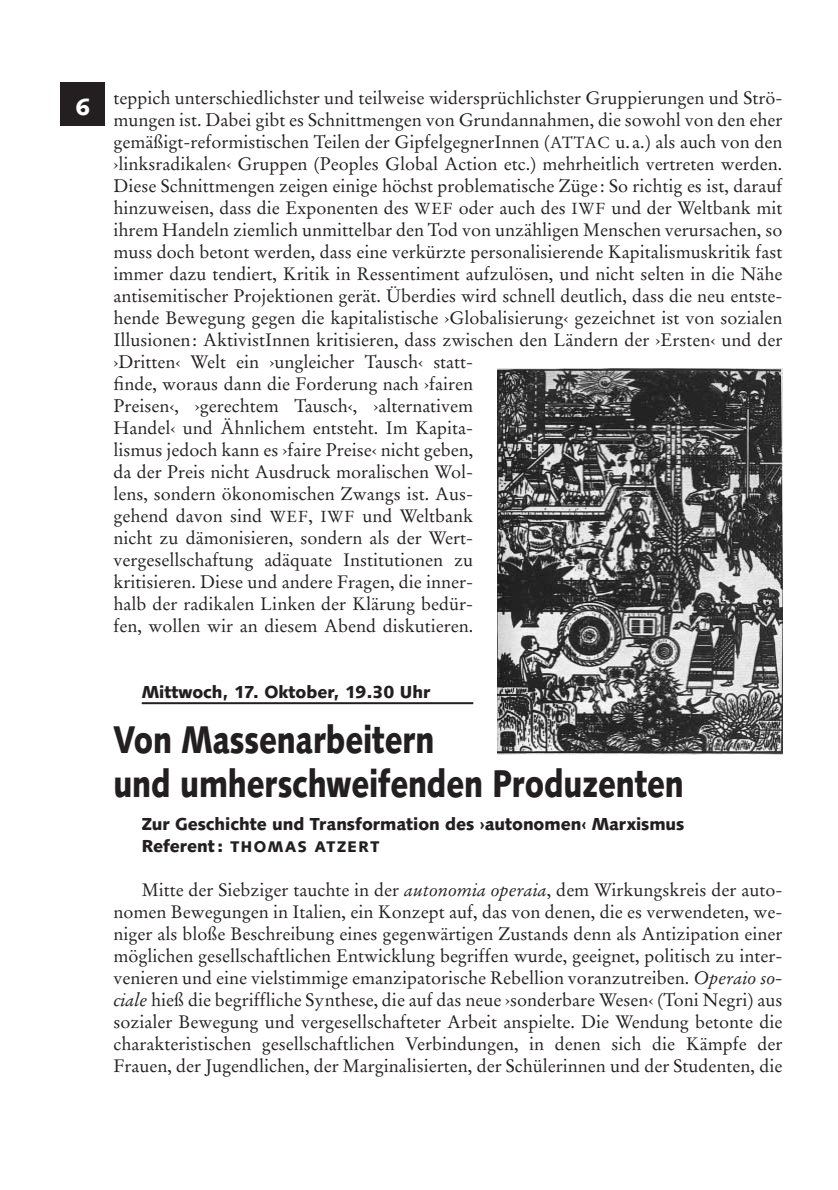
<style>
.page{position:relative;width:838px;height:1190px;background:#fff}
.page>*{position:absolute;margin:0;border:0;box-sizing:border-box;transform-origin:0 0}
.t1{font:800 40px/44px "Syntax H";color:#231f20;scale:.8 1}
.t2{font:800 24px "Syntax H";color:#fff}
.t3{font:18px/22px "Stempel Garamond Roman Os F";color:#231f20}
.t4{font:800 18px "Syntax H";color:#231f20}
.t5{font:800 16px "Syntax H";letter-spacing:.1em;color:#231f20}
.s1{font-size:16px}
.s2{font-size:18px}
.s3{font-family:"Stempel Garamond Italic Os F"}
</style>
<div class="page">
<div style="left:61px;top:82px;width:44px;height:44px;background:#231f20"></div>
<hr style="left:142px;top:702px;width:331px;height:2px;background:#231f20">
<img style="left:497px;top:368px;width:285px;height:386px">
<h2 class="t2" style="left:76px;top:98px;width:16px">6</h2>
<p class="t3" style="left:113px;top:89px;width:671px">teppich unterschiedlichster und teilweise widersprüchlichster Gruppierungen und Strö&shy;mungen ist. Dabei gibt es Schnittmengen von Grundannahmen, die sowohl von den eher gemäßigt-reformistischen Teilen der GipfelgegnerInnen (<span class="s1">ATTAC</span> u. a.) als auch von den ›linksradikalen‹ Gruppen (Peoples Global Action etc.) mehrheitlich vertreten werden.<br>Diese Schnittmengen zeigen einige höchst problematische Züge : So richtig es ist, darauf hinzuweisen, dass die Exponenten des <span class="s1">WEF</span> oder auch des <span class="s1">IWF</span> und der Weltbank mit ihrem Handeln ziemlich unmittelbar den Tod von unzähligen Menschen verursachen, so muss doch betont werden, dass eine verkürzte personalisierende Kapitalismuskritik fast immer dazu tendiert, Kritik in Ressentiment aufzulösen, und nicht selten in die Nähe antisemitischer Projektionen gerät. Überdies wird schnell deutlich, dass die neu entste&shy;hende Bewegung gegen die kapitalistische ›Globalisierung‹ gezeichnet ist von sozialen Illusionen : AktivistInnen kritisieren, dass zwischen den Ländern der ›Ersten‹ und der ›Dritten‹ Welt ein ›ungleicher Tausch‹ statt-<br>finde, woraus dann die Forderung nach ›fairen<br>Preisen‹, ›gerechtem Tausch‹, ›alternativem<br>Handel‹ und Ähnlichem entsteht. Im Kapita-<br>lismus jedoch kann es ›faire Preise‹ nicht geben,<br>da der Preis nicht Ausdruck moralischen Wol-<br>lens, sondern ökonomischen Zwangs ist. Aus-<br>gehend davon sind <span class="s1">WEF</span>, <span class="s1">IWF</span> und Weltbank<br>nicht zu dämonisieren, sondern als der Wert-<br>vergesellschaftung adäquate Institutionen zu<br>kritisieren. Diese und andere Fragen, die inner-<br>halb der radikalen Linken der Klärung bedür-<br>fen, wollen wir an diesem Abend diskutieren.</p>
<p class="t4" style="left:142px;top:685px;width:290px">Mittwoch, 17. Oktober, 19.30 Uhr</p>
<h1 class="t1" style="left:113px;top:721px;width:715px">Von Massenarbeitern<br>und umherschweifenden Produzenten</h1>
<p class="t4" style="left:142px;top:817px;width:544px">Zur Geschichte und Transformation des ›autonomen‹ Marxismus</p>
<p class="t5" style="left:142px;top:841px;width:239px"><span class="s2">Referent:</span> THOMAS ATZERT</p>
<p class="t3" style="left:113px;top:881px;width:670px;text-align:justify;text-indent:28px">Mitte der Siebziger tauchte in der <span class="s3">autonomia operaia</span>, dem Wirkungskreis der auto&shy;nomen Bewegungen in Italien, ein Konzept auf, das von denen, die es verwendeten, we&shy;niger als bloße Beschreibung eines gegenwärtigen Zustands denn als Antizipation einer möglichen gesellschaftlichen Entwicklung begriffen wurde, geeignet, politisch zu inter&shy;venieren und eine vielstimmige emanzipatorische Rebellion voranzutreiben. <span class="s3">Operaio so&shy;ciale</span> hieß die begriffliche Synthese, die auf das neue ›sonderbare Wesen‹ (Toni Negri) aus sozialer Bewegung und vergesellschafteter Arbeit anspielte. Die Wendung betonte die charakteristischen gesellschaftlichen Verbindungen, in denen sich die Kämpfe der Frauen, der Jugendlichen, der Marginalisierten, der Schülerinnen und der Studenten, die</p>
</div>
